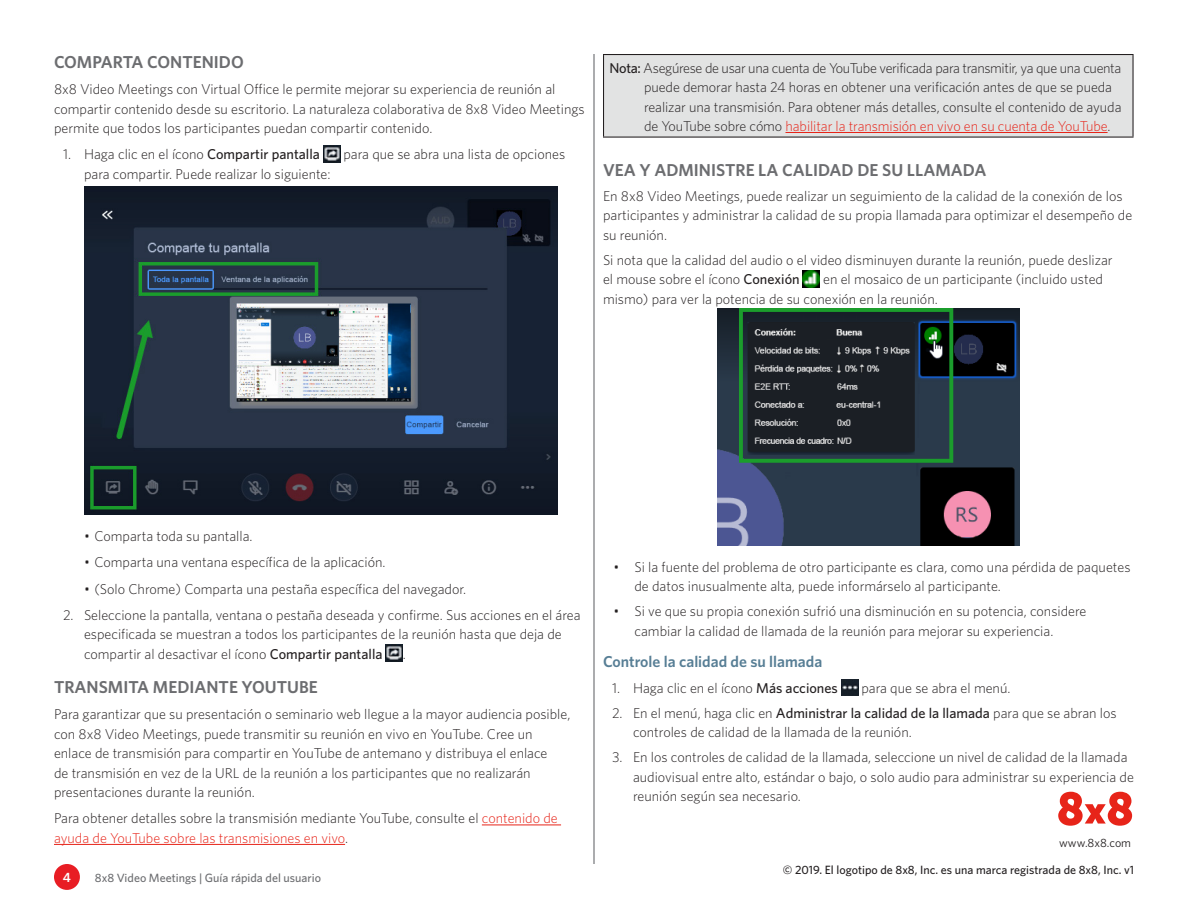
<style>
.page{position:relative;width:1188px;height:918px;background:#fff}
.page>*{position:absolute;margin:0;border:0;box-sizing:border-box;transform-origin:0 0}
.Section_Title{font:600 17.25px "Whitney";color:#6c6d70}
.t1{font:600 15.75px "Whitney";color:#577e95}
.Body{font:300 14.25px/19.5px "Whitney";color:#231f20}
.Note{font:300 14.25px/19.5px "Whitney";letter-spacing:-.005em;color:#231f20}
.t2{font:600 13.5px "Whitney";color:#fff}
.Legal_7_Black_Regula{font:500 12px "Whitney";color:#231f20}
.t3{font:500 12px "Whitney";color:#6c6d70}
._8x8_Contact_Info_8{font:12px "Whitney";color:#231f20}
.s1{font-weight:500}
.s2{color:#e72419}
</style>
<div class="page">
<hr style="left:593px;top:54px;width:2px;height:810px;background:#6c6d70">
<div style="left:54px;top:864px;width:26px;height:26px;background:#e81d24;border-radius:50%"></div>
<hr style="left:482px;top:825px;width:79px;height:1px;background:#e72419">
<hr style="left:54px;top:844px;width:291px;height:1px;background:#e72419">
<img style="left:323px;top:145px;width:17px;height:17px">
<img style="left:84px;top:186px;width:473px;height:329px">
<img style="left:386px;top:645px;width:17px;height:17px">
<div style="left:604px;top:55px;width:529px;height:82px;background:#e2e3e3"></div>
<hr style="left:603px;top:54px;width:531px;height:1px;background:#231f20">
<hr style="left:603px;top:55px;width:1px;height:82px;background:#231f20">
<hr style="left:1132px;top:55px;width:2px;height:82px;background:#231f20">
<hr style="left:603px;top:137px;width:531px;height:1px;background:#231f20">
<hr style="left:786px;top:132px;width:322px;height:1px;background:#e72419">
<img style="left:803px;top:270px;width:17px;height:17px">
<img style="left:717px;top:308px;width:303px;height:238px">
<img style="left:841px;top:679px;width:17px;height:17px">
<svg style="left:1058px;top:792px;width:74px;height:34px"></svg>
<p class="Section_Title" style="left:54px;top:50px;width:191px">COMPARTA CONTENIDO</p>
<p class="Body" style="left:54px;top:79px;width:532px">8x8 Video Meetings con Virtual Office le permite mejorar su experiencia de reunión al compartir contenido desde su escritorio. La naturaleza colaborativa de 8x8 Video Meetings permite que todos los participantes puedan compartir contenido.</p>
<p class="Body" style="left:63px;top:144px;width:258px">1. Haga clic en el ícono <span class="s1">Compartir pantalla</span></p>
<p class="Body" style="left:343px;top:144px;width:223px">para que se abra una lista de opciones</p>
<p class="Body" style="left:84px;top:164px;width:248px">para compartir. Puede realizar lo siguiente:</p>
<p class="Note" style="left:644px;top:57px;width:479px;text-indent:-34px"><span class="s1">Nota:</span> Asegúrese de usar una cuenta de YouTube verificada para transmitir, ya que una cuenta puede demorar hasta 24 horas en obtener una verificación antes de que se pueda realizar una transmisión. Para obtener más detalles, consulte el contenido de ayuda de YouTube sobre cómo <span class="s2">habilitar la transmisión en vivo en su cuenta de YouTube</span>.</p>
<p class="Section_Title" style="left:603px;top:159px;width:385px">VEA Y ADMINISTRE LA CALIDAD DE SU LLAMADA</p>
<p class="Body" style="left:603px;top:186px;width:531px">En 8x8 Video Meetings, puede realizar un seguimiento de la calidad de la conexión de los participantes y administrar la calidad de su propia llamada para optimizar el desempeño de su reunión.</p>
<p class="Body" style="left:603px;top:250px;width:511px">Si nota que la calidad del audio o el video disminuyen durante la reunión, puede deslizar el mouse sobre el ícono <span class="s1">Conexión</span></p>
<p class="Body" style="left:603px;top:269px;width:502px;text-indent:220px">en el mosaico de un participante (incluido usted mismo) para ver la potencia de su conexión en la reunión.</p>
<p class="Body" style="left:84px;top:526px;width:170px">• Comparta toda su pantalla.</p>
<p class="Body" style="left:84px;top:552px;width:303px">• Comparta una ventana específica de la aplicación.</p>
<p class="Body" style="left:84px;top:578px;width:384px">• (Solo Chrome) Comparta una pestaña específica del navegador.</p>
<p class="Body" style="left:84px;top:605px;width:498px;text-indent:-21px">2. Seleccione la pantalla, ventana o pestaña deseada y confirme. Sus acciones en el área especificada se muestran a todos los participantes de la reunión hasta que deja de compartir al desactivar el ícono <span class="s1">Compartir pantalla</span></p>
<p class="Body" style="left:403px;top:644px;width:5px">.</p>
<p class="Section_Title" style="left:54px;top:676px;width:265px">TRANSMITA MEDIANTE YOUTUBE</p>
<p class="Body" style="left:54px;top:704px;width:518px">Para garantizar que su presentación o seminario web llegue a la mayor audiencia posible, con 8x8 Video Meetings, puede transmitir su reunión en vivo en YouTube. Cree un enlace de transmisión para compartir en YouTube de antemano y distribuya el enlace<br>de transmisión en vez de la URL de la reunión a los participantes que no realizarán presentaciones durante la reunión.</p>
<p class="Body" style="left:54px;top:808px;width:505px">Para obtener detalles sobre la transmisión mediante YouTube, consulte el <span class="s2">contenido de ayuda de YouTube sobre las transmisiones en vivo</span>.</p>
<p class="t2" style="left:63px;top:868px;width:10px">4</p>
<p class="t3" style="left:95px;top:870px;width:228px">8x8 Video Meetings | Guía rápida del usuario</p>
<p class="Body" style="left:634px;top:557px;width:498px;text-indent:-21px">• Si la fuente del problema de otro participante es clara, como una pérdida de paquetes de datos inusualmente alta, puede informárselo al participante.</p>
<p class="Body" style="left:634px;top:601px;width:453px;text-indent:-21px">• Si ve que su propia conexión sufrió una disminución en su potencia, considere cambiar la calidad de llamada de la reunión para mejorar su experiencia.</p>
<h1 class="t1" style="left:603px;top:651px;width:221px">Controle la calidad de su llamada</h1>
<p class="Body" style="left:612px;top:678px;width:227px">1. Haga clic en el ícono <span class="s1">Más acciones</span></p>
<p class="Body" style="left:861px;top:678px;width:151px">para que se abra el menú.</p>
<p class="Body" style="left:633px;top:703px;width:485px;text-indent:-21px">2. En el menú, haga clic en <span class="s1">Administrar la calidad de la llamada</span> para que se abran los controles de calidad de la llamada de la reunión.</p>
<p class="Body" style="left:633px;top:747px;width:502px;text-indent:-21px">3. En los controles de calidad de la llamada, seleccione un nivel de calidad de la llamada audiovisual entre alto, estándar o bajo, o solo audio para administrar su experiencia de reunión según sea necesario.</p>
<p class="_8x8_Contact_Info_8" style="left:1059px;top:835px;width:73px">www.8x8.com</p>
<p class="Legal_7_Black_Regula" style="left:783px;top:862px;width:353px">© 2019. El logotipo de 8x8, Inc. es una marca registrada de 8x8, Inc. v1</p>
</div>
